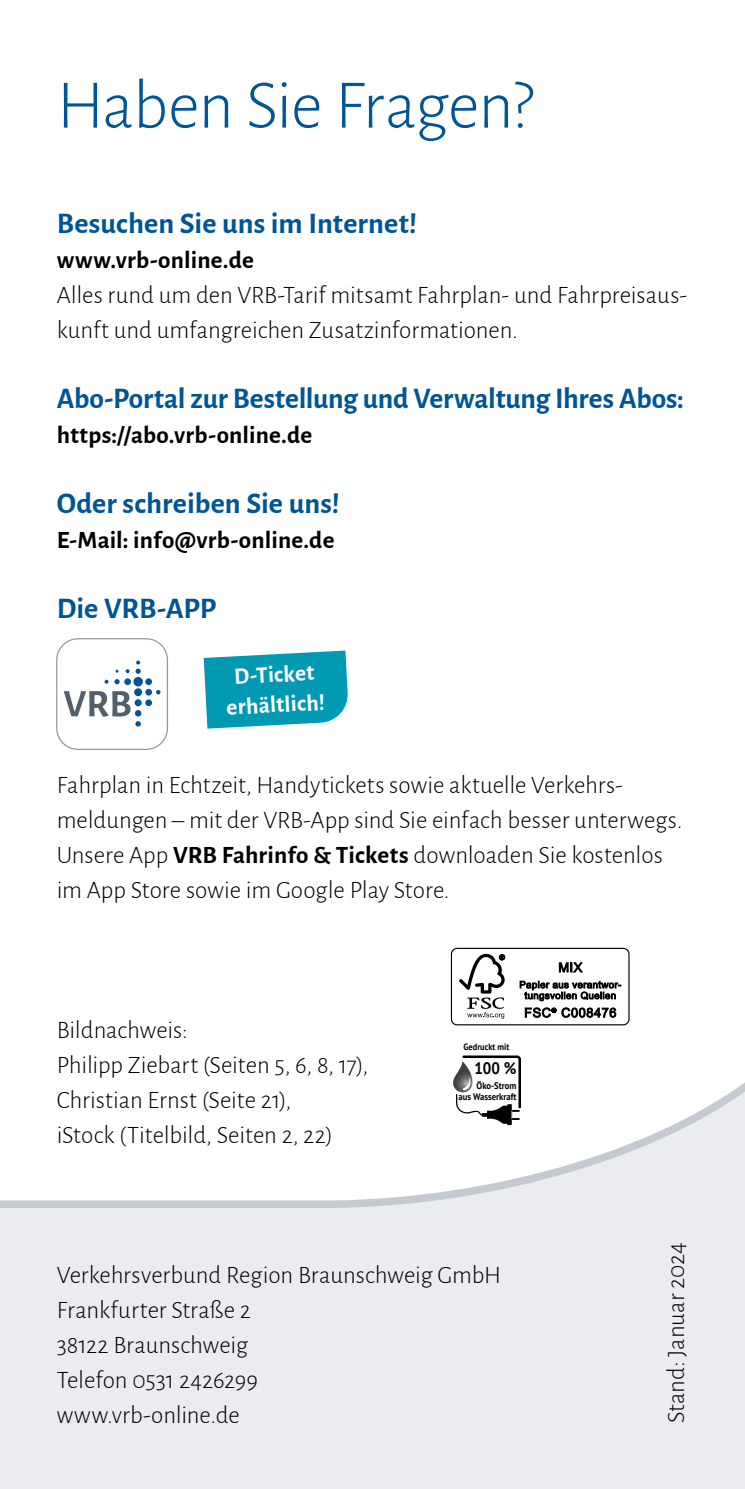
<style>
.page{position:relative;width:745px;height:1489px;background:#fff}
.page>*{position:absolute;margin:0;border:0;box-sizing:border-box;transform-origin:0 0}
.t1{font:300 70px "Alegreya Sans";letter-spacing:-.02em;color:#005594}
.t2{font:700 30px "Alegreya Sans";color:#005594}
.t3{font:300 25px/35px "Alegreya Sans";letter-spacing:-.005em;color:#000}
.t4{font:700 25px "Alegreya Sans";letter-spacing:.01em;color:#000}
.t5{font:700 23.75px/30px "Alegreya Sans";color:#fff;text-align:center}
.t6{font:700 16.5px "PT Sans";color:#000;scale:.91 1}
.t7{font:700 9.5px/11.5px "PT Sans";color:#000;text-align:right;scale:.91 1}
.t8{font:700 9.25px "PT Sans";color:#000;scale:.91 1}
.s1{font-weight:700}
</style>
<div class="page">
<div style="left:0;top:1211px;width:744px;height:277px;background:#ebecef"></div>
<svg style="left:0;top:1083px;width:744px;height:128px"></svg>
<svg style="left:203px;top:650px;width:145px;height:78px"></svg>
<div style="left:450px;top:947px;width:179px;height:78px;border:1px solid #000;border-radius:6px"></div>
<svg style="left:459px;top:953px;width:45px;height:65px"></svg>
<svg style="left:558px;top:962px;width:24px;height:10px"></svg>
<svg style="left:519px;top:980px;width:101px;height:21px"></svg>
<svg style="left:524px;top:1007px;width:92px;height:10px"></svg>
<div style="left:451px;top:1040px;width:72px;height:87px;background:#fff"></div>
<svg style="left:456px;top:1055px;width:65px;height:69px"></svg>
<img style="left:453px;top:1061px;width:19px;height:31px">
<div style="left:133px;top:677px;width:10px;height:9px;background:#005594;border-radius:50%"></div>
<svg style="left:134px;top:688px;width:8px;height:8px"></svg>
<div style="left:124px;top:678px;width:7px;height:7px;background:#005594;border-radius:50%"></div>
<svg style="left:104px;top:679px;width:4px;height:4px"></svg>
<svg style="left:114px;top:679px;width:6px;height:5px"></svg>
<svg style="left:156px;top:690px;width:4px;height:4px"></svg>
<svg style="left:125px;top:669px;width:4px;height:4px"></svg>
<svg style="left:135px;top:660px;width:6px;height:13px"></svg>
<div style="left:145px;top:678px;width:7px;height:7px;background:#005594;border-radius:50%"></div>
<div style="left:145px;top:689px;width:7px;height:6px;background:#005594;border-radius:50%"></div>
<div style="left:145px;top:699px;width:7px;height:7px;background:#005594;border-radius:50%"></div>
<svg style="left:64px;top:691px;width:77px;height:35px"></svg>
<div style="left:56px;top:638px;width:112px;height:112px;border:1px solid #9099a3;border-radius:21px"></div>
<h1 class="t1" style="left:57px;top:59px;width:477px">Haben Sie Fragen?</h1>
<p class="t2" style="left:57px;top:201px;width:361px">Besuchen Sie uns im Internet!</p>
<p class="t4" style="left:57px;top:241px;width:198px">www.vrb-online.de</p>
<p class="t3" style="left:57px;top:276px;width:631px">Alles rund um den VRB-Tarif mitsamt Fahrplan- und Fahrpreisaus&shy;kunft und umfangreichen Zusatzinformationen.</p>
<p class="t2" style="left:57px;top:376px;width:628px">Abo-Portal zur Bestellung und Verwaltung Ihres Abos:</p>
<p class="t4" style="left:57px;top:416px;width:257px">https://abo.vrb-online.de</p>
<p class="t2" style="left:57px;top:481px;width:284px">Oder schreiben Sie uns!</p>
<p class="t4" style="left:57px;top:521px;width:279px">E-Mail: info@vrb-online.de</p>
<p class="t2" style="left:57px;top:586px;width:161px">Die VRB-APP</p>
<p class="t5" style="left:224px;top:660px;width:100px;rotate:-3deg">D-Ticket erhältlich!</p>
<p class="t3" style="left:57px;top:766px;width:626px">Fahrplan in Echtzeit, Handytickets sowie aktuelle Verkehrs&shy;meldungen – mit der VRB-App sind Sie einfach besser unterwegs.<br>Unsere App <span class="s1">VRB Fahrinfo &amp; Tickets</span> downloaden Sie kostenlos im App Store sowie im Google Play Store.</p>
<p class="t3" style="left:57px;top:1011px;width:313px">Bildnachweis:<br>Philipp Ziebart (Seiten 5, 6, 8, 17),<br>Christian Ernst (Seite 21),<br>iStock (Titelbild, Seiten 2, 22)</p>
<p class="t8" style="left:463px;top:1040px;width:52px">Gedruckt mit</p>
<p class="t6" style="left:474px;top:1057px;width:48px">100 %</p>
<p class="t7" style="left:458px;top:1079px;width:65px">Öko-Strom<br>aus Wasserkraft</p>
<p class="t3" style="left:57px;top:1256px;width:445px">Verkehrsverbund Region Braunschweig GmbH<br>Frankfurter Straße 2<br>38122 Braunschweig<br>Telefon 0531 2426299<br>www.vrb-online.de</p>
<p class="t3" style="left:657px;top:1423px;width:183px;rotate:-90deg">Stand: Januar 2024</p>
</div>
